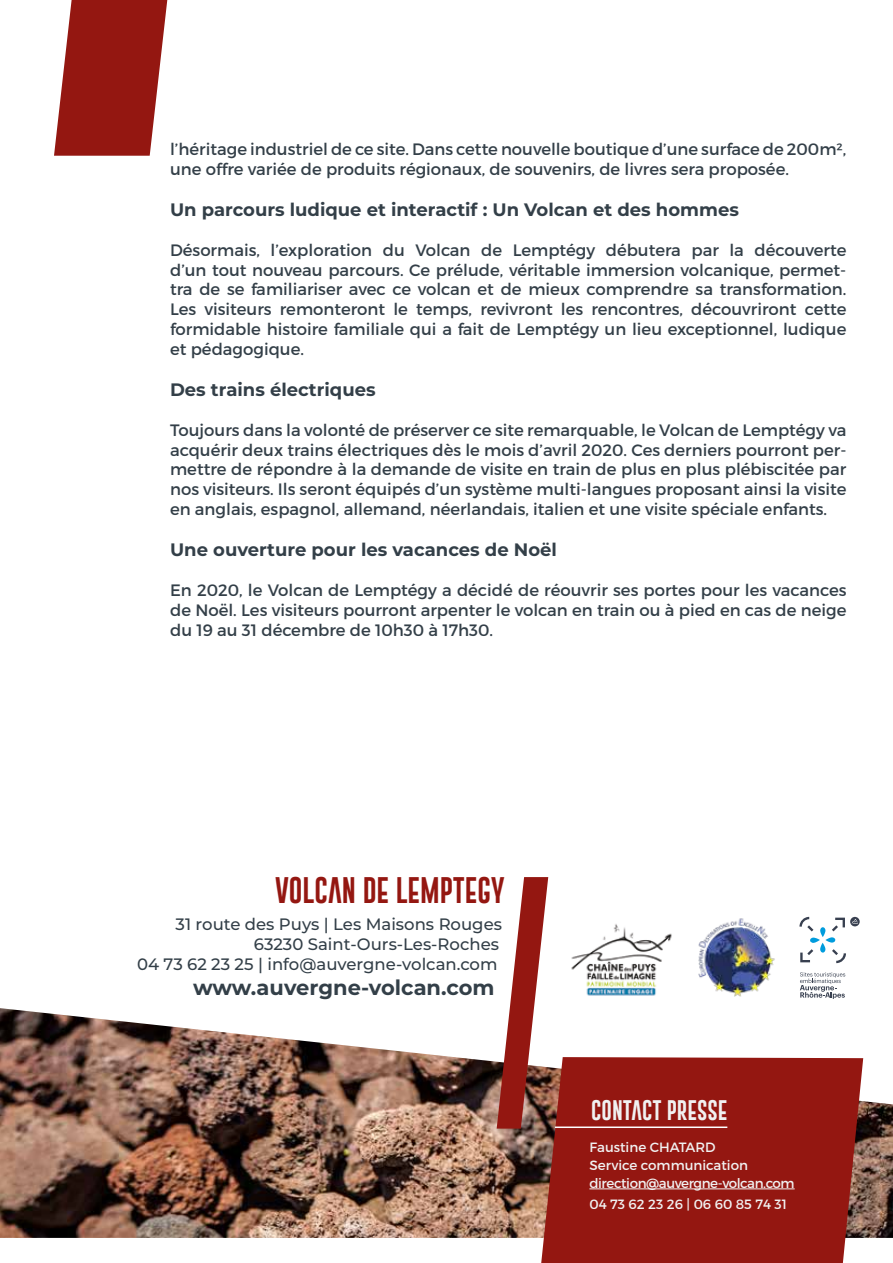
<style>
.page{position:relative;width:893px;height:1263px;background:#fff}
.page>*{position:absolute;margin:0;border:0;box-sizing:border-box;transform-origin:0 0}
.t1{font:27px "Gobold Extra 1";color:#941711}
.t2{font:700 21px "Montserrat";color:#333f48}
.t3{font:20.7px "Gobold Extra 1";color:#f1f1f1}
.t4{font:700 18px "Montserrat";color:#333f48}
.t5{font:16.5px/19.8px "Montserrat";color:#333f48;text-align:justify}
.t6{font:500 16.5px/19.8px "Montserrat";color:#333f48;text-align:right}
.t7{font:13.5px/17.5px "Montserrat";letter-spacing:-.02em;color:#f1f1f1}
.t8{font:13.5px "Montserrat";color:#f1f1f1}
</style>
<div class="page">
<img style="left:0;top:1008px;width:893px;height:230px">
<svg style="left:541px;top:1057px;width:322px;height:206px;background:#941d17"></svg>
<hr style="left:589px;top:1188px;width:206px;height:1px;background:#f1f1f1">
<hr style="left:555px;top:1126px;width:172px;height:2px;background:#fff">
<svg style="left:497px;top:877px;width:51px;height:251px"></svg>
<img style="left:571px;top:924px;width:101px;height:72px">
<svg style="left:800px;top:972px;width:45px;height:27px"></svg>
<svg style="left:799px;top:917px;width:61px;height:46px"></svg>
<img style="left:698px;top:918px;width:77px;height:79px">
<svg style="left:54px;top:0;width:113px;height:156px;background:#a43a35"></svg>
<p class="t5" style="left:170px;top:139px;width:678px">l’héritage industriel de ce site. Dans cette nouvelle boutique d’une surface de 200m², une offre variée de produits régionaux, de souvenirs, de livres sera proposée.</p>
<p class="t4" style="left:170px;top:197px;width:570px">Un parcours ludique et interactif : Un Volcan et des hommes</p>
<p class="t5" style="left:170px;top:240px;width:678px">Désormais, l’exploration du Volcan de Lemptégy débutera par la découverte d’un tout nouveau parcours. Ce prélude, véritable immersion volcanique, permet&shy;tra de se familiariser avec ce volcan et de mieux comprendre sa transformation.<br>Les visiteurs remonteront le temps, revivront les rencontres, découvriront cette formidable histoire familiale qui a fait de Lemptégy un lieu exceptionnel, ludique et pédagogique.</p>
<p class="t4" style="left:170px;top:377px;width:207px">Des trains électriques</p>
<p class="t5" style="left:170px;top:420px;width:678px">Toujours dans la volonté de préserver ce site remarquable, le Volcan de Lemptégy va acquérir deux trains électriques dès le mois d’avril 2020. Ces derniers pourront per&shy;mettre de répondre à la demande de visite en train de plus en plus plébiscitée par nos visiteurs. Ils seront équipés d’un système multi-langues proposant ainsi la visite en anglais, espagnol, allemand, néerlandais, italien et une visite spéciale enfants.</p>
<p class="t4" style="left:170px;top:537px;width:388px">Une ouverture pour les vacances de Noël</p>
<p class="t5" style="left:170px;top:580px;width:678px">En 2020, le Volcan de Lemptégy a décidé de réouvrir ses portes pour les vacances de Noël. Les visiteurs pourront arpenter le volcan en train ou à pied en cas de neige du 19 au 31 décembre de 10h30 à 17h30.</p>
<h1 class="t1" style="left:275px;top:873px;width:231px">VOLCAN DE LEMPTEGY</h1>
<p class="t6" style="left:137px;top:914px;width:366px">31 route des Puys | Les Maisons Rouges<br>63230 Saint-Ours-Les-Roches<br>04 73 62 23 25 | info@auvergne-volcan.com</p>
<p class="t2" style="left:193px;top:972px;width:303px">www.auvergne-volcan.com</p>
<p class="t3" style="left:591px;top:1097px;width:138px">CONTACT PRESSE</p>
<p class="t7" style="left:589px;top:1139px;width:207px">Faustine CHATARD<br>Service communication direction@auvergne-volcan.com</p>
<p class="t8" style="left:589px;top:1195px;width:199px">04 73 62 23 26 | 06 60 85 74 31</p>
</div>
